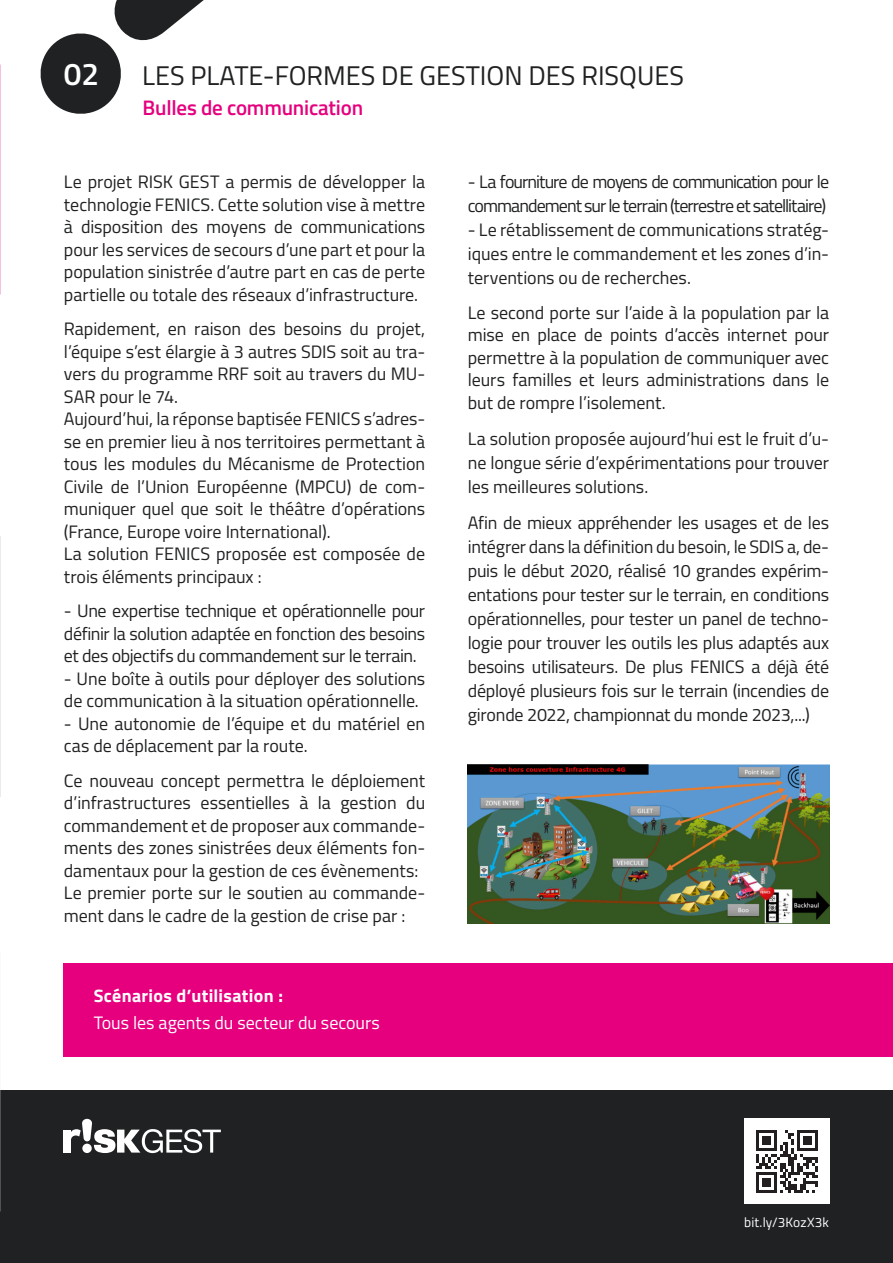
<style>
.page{position:relative;width:893px;height:1263px;background:#fff}
.page>*{position:absolute;margin:0;border:0;box-sizing:border-box;transform-origin:0 0}
.t1{font:600 31.5px "Titillium Web";color:#fff}
.t2{font:27px "Titillium Web";color:#1f2122}
.t3{font:600 21px "Titillium Web";letter-spacing:-.01em;color:#e6007e}
.t4{font:18px/22.5px "Titillium Web";letter-spacing:-.005em;color:#1f2122;text-align:justify}
.t5{font:18px/24px "Titillium Web";letter-spacing:-.055em;color:#1f2122}
.t6{font:18px "Titillium Web";letter-spacing:-.005em;color:#fff}
.t7{font:700 18px "Titillium Web";letter-spacing:.02em;color:#fff}
.t8{font:13.5px "Titillium Web";letter-spacing:.01em;color:#fff}
</style>
<div class="page">
<div style="left:0;top:1090px;width:893px;height:173px;background:#1f2122"></div>
<svg style="left:40px;top:0;width:164px;height:114px"></svg>
<hr style="left:0;top:536px;width:1px;height:260px;background:#ebebeb">
<div style="left:64px;top:963px;width:829px;height:93px;background:#e6007e"></div>
<img style="left:468px;top:765px;width:361px;height:159px">
<div style="left:744px;top:1118px;width:86px;height:86px;background:#fff"></div>
<svg style="left:756px;top:1130px;width:62px;height:62px"></svg>
<div style="left:64px;top:1129px;width:7px;height:23px;background:#fff"></div>
<svg style="left:69px;top:1119px;width:152px;height:34px"></svg>
<h1 class="t1" style="left:64px;top:50px;width:37px">02</h1>
<h2 class="t2" style="left:142px;top:56px;width:543px">LES PLATE-FORMES DE GESTION DES RISQUES</h2>
<p class="t3" style="left:143px;top:92px;width:222px">Bulles de communication</p>
<p class="t4" style="left:64px;top:170px;width:363px">Le projet RISK GEST a permis de développer la technologie FENICS. Cette solution vise à mettre à disposition des moyens de communications pour les services de secours d’une part et pour la population sinistrée d’autre part en cas de perte partielle ou totale des réseaux d’infrastructure.</p>
<p class="t4" style="left:64px;top:317px;width:363px">Rapidement, en raison des besoins du projet, l’équipe s’est élargie à 3 autres SDIS soit au tra&shy;vers du programme RRF soit au travers du MU-SAR pour le 74.</p>
<p class="t4" style="left:64px;top:407px;width:363px">Aujourd’hui, la réponse baptisée FENICS s’adres&shy;se en premier lieu à nos territoires permettant à tous les modules du Mécanisme de Protection Civile de l’Union Européenne (MPCU) de com&shy;muniquer quel que soit le théâtre d’opérations (France, Europe voire International).</p>
<p class="t4" style="left:64px;top:542px;width:363px">La solution FENICS proposée est composée de trois éléments principaux :</p>
<p class="t4" style="left:64px;top:599px;width:363px">- Une expertise technique et opérationnelle pour définir la solution adaptée en fonction des besoins et des objectifs du commandement sur le terrain.</p>
<p class="t4" style="left:64px;top:666px;width:363px">- Une boîte à outils pour déployer des solutions de communication à la situation opérationnelle.</p>
<p class="t4" style="left:64px;top:711px;width:363px">- Une autonomie de l’équipe et du matériel en cas de déplacement par la route.</p>
<p class="t4" style="left:64px;top:768px;width:363px">Ce nouveau concept permettra le déploiement d’infrastructures essentielles à la gestion du commandement et de proposer aux commande&shy;ments des zones sinistrées deux éléments fon&shy;damentaux pour la gestion de ces évènements:</p>
<p class="t4" style="left:64px;top:881px;width:363px">Le premier porte sur le soutien au commande&shy;ment dans le cadre de la gestion de crise par :</p>
<p class="t7" style="left:94px;top:982px;width:191px">Scénarios d’utilisation :</p>
<p class="t6" style="left:94px;top:1010px;width:288px">Tous les agents du secteur du secours</p>
<p class="t5" style="left:468px;top:169px;width:363px">- La fourniture de moyens de communication pour le commandement sur le terrain (terrestre et satellitaire)</p>
<p class="t4" style="left:468px;top:217px;width:363px;line-height:24px">- Le rétablissement de communications stratég&shy;iques entre le commandement et les zones d’in&shy;terventions ou de recherches.</p>
<p class="t4" style="left:468px;top:300px;width:363px">Le second porte sur l’aide à la population par la mise en place de points d’accès internet pour permettre à la population de communiquer avec leurs familles et leurs administrations dans le but de rompre l’isolement.</p>
<p class="t4" style="left:468px;top:426px;width:363px;line-height:24px">La solution proposée aujourd’hui est le fruit d’u&shy;ne longue série d’expérimentations pour trouver les meilleures solutions.</p>
<p class="t4" style="left:468px;top:510px;width:363px;line-height:24px">Afin de mieux appréhender les usages et de les intégrer dans la définition du besoin, le SDIS a, de&shy;puis le début 2020, réalisé 10 grandes expérim&shy;entations pour tester sur le terrain, en conditions opérationnelles, pour tester un panel de techno&shy;logie pour trouver les outils les plus adaptés aux besoins utilisateurs. De plus FENICS a déjà été déployé plusieurs fois sur le terrain (incendies de gironde 2022, championnat du monde 2023,...)</p>
<p class="t8" style="left:744px;top:1212px;width:86px">bit.ly/3KozX3k</p>
</div>
